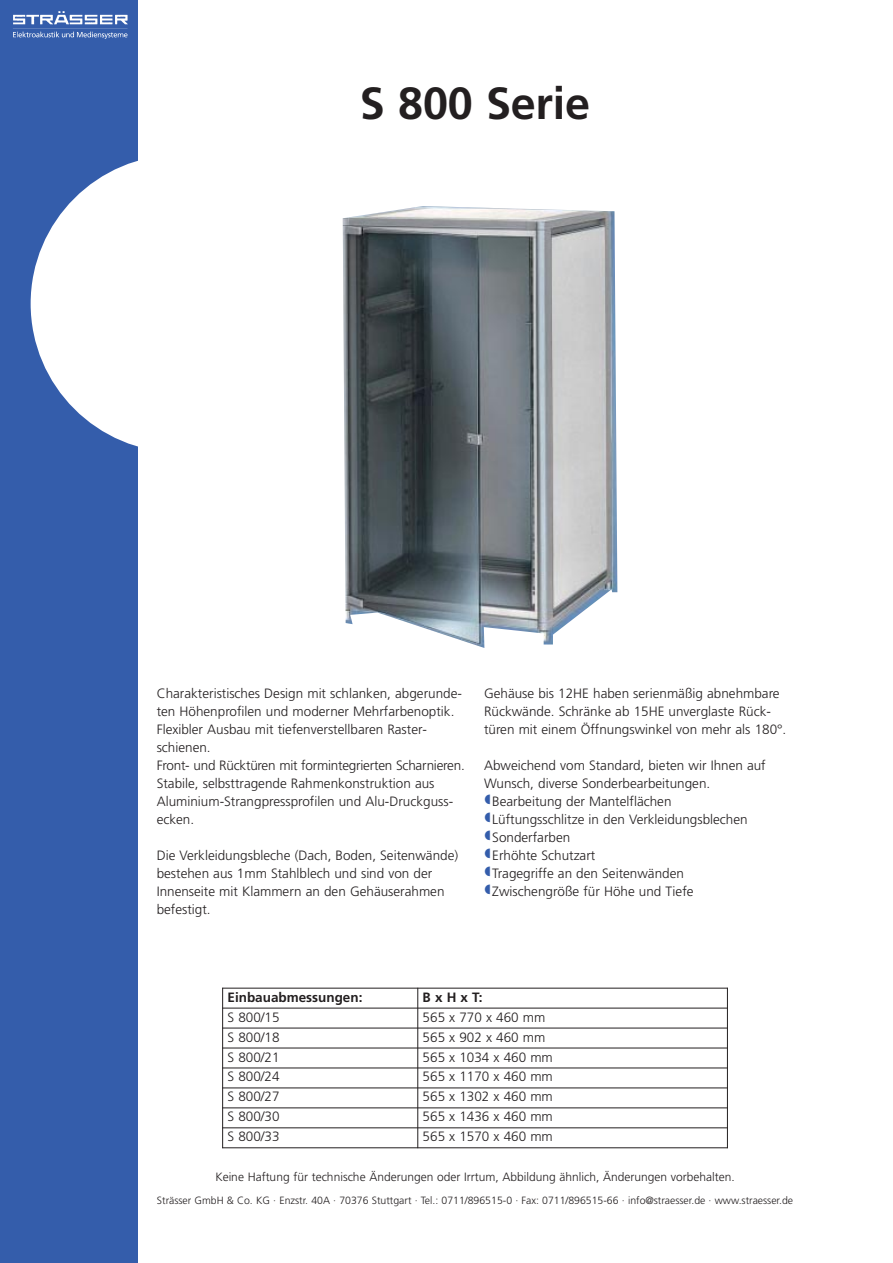
<style>
.page{position:relative;width:893px;height:1263px;background:#fff}
.page>*{position:absolute;margin:0;border:0;box-sizing:border-box;transform-origin:0 0}
.t1{font:700 45px "Frutiger";letter-spacing:-.005em;color:#231f20}
.t2{font:300 13.5px/18px "Frutiger";color:#231f20}
.t3{font:700 13.5px "Frutiger";color:#231f20}
.t4{font:300 12px "Frutiger";color:#231f20}
.t5{font:300 10.5px "Frutiger";color:#231f20}
</style>
<div class="page">
<div style="left:0;top:0;width:138px;height:1263px;background:#345dab"></div>
<div style="left:31px;top:155px;width:297px;height:297px;background:#fff;border-radius:50%"></div>
<img style="left:343px;top:206px;width:274px;height:442px">
<img style="left:13px;top:11px;width:115px;height:28px">
<hr style="left:222px;top:988px;width:1px;height:160px;background:#231f20">
<hr style="left:417px;top:988px;width:1px;height:160px;background:#231f20">
<hr style="left:727px;top:988px;width:1px;height:160px;background:#231f20">
<hr style="left:222px;top:988px;width:506px;height:1px;background:#231f20">
<hr style="left:222px;top:1008px;width:506px;height:1px;background:#231f20">
<hr style="left:222px;top:1028px;width:506px;height:1px;background:#231f20">
<hr style="left:222px;top:1048px;width:506px;height:1px;background:#231f20">
<hr style="left:222px;top:1067px;width:506px;height:1px;background:#231f20">
<hr style="left:222px;top:1087px;width:506px;height:1px;background:#231f20">
<hr style="left:222px;top:1107px;width:506px;height:1px;background:#231f20">
<hr style="left:222px;top:1127px;width:506px;height:1px;background:#231f20">
<hr style="left:222px;top:1147px;width:506px;height:1px;background:#231f20">
<h1 class="t1" style="left:360px;top:85px;width:232px">S 800 Serie</h1>
<p class="t2" style="left:157px;top:685px;width:310px">Charakteristisches Design mit schlanken, abgerunde&shy;ten Höhenprofilen und moderner Mehrfarbenoptik.<br>Flexibler Ausbau mit tiefenverstellbaren Raster - schienen.<br>Front- und Rücktüren mit formintegrierten Scharnieren.<br>Stabile, selbsttragende Rahmenkonstruktion aus Aluminium-Strangpressprofilen und Alu-Druckguss - ecken.</p>
<p class="t2" style="left:157px;top:847px;width:303px">Die Verkleidungsbleche (Dach, Boden, Seitenwände) bestehen aus 1mm Stahlblech und sind von der Innenseite mit Klammern an den Gehäuserahmen befestigt.</p>
<p class="t2" style="left:484px;top:685px;width:304px">Gehäuse bis 12HE haben serienmäßig abnehmbare<br>Rückwände. Schränke ab 15HE unverglaste Rück - türen mit einem Öffnungswinkel von mehr als 180°.</p>
<p class="t2" style="left:484px;top:757px;width:283px">Abweichend vom Standard, bieten wir Ihnen auf</p>
<p class="t2" style="left:484px;top:775px;width:228px">Wunsch, diverse Sonderbearbeitungen.</p>
<p class="t2" style="left:492px;top:793px;width:181px">Bearbeitung der Mantelflächen</p>
<p class="t2" style="left:492px;top:811px;width:257px">Lüftungsschlitze in den Verkleidungsblechen</p>
<p class="t2" style="left:492px;top:829px;width:80px">Sonderfarben</p>
<p class="t2" style="left:492px;top:847px;width:105px">Erhöhte Schutzart</p>
<p class="t2" style="left:492px;top:865px;width:193px">Tragegriffe an den Seitenwänden</p>
<p class="t2" style="left:492px;top:883px;width:203px">Zwischengröße für Höhe und Tiefe</p>
<p class="t3" style="left:227px;top:991px;width:136px">Einbauabmessungen:</p>
<p class="t3" style="left:423px;top:991px;width:61px">B x H x T:</p>
<p class="t2" style="left:227px;top:1009px;width:54px">S 800/15</p>
<p class="t2" style="left:423px;top:1009px;width:124px">565 x 770 x 460 mm</p>
<p class="t2" style="left:227px;top:1029px;width:54px">S 800/18</p>
<p class="t2" style="left:423px;top:1029px;width:124px">565 x 902 x 460 mm</p>
<p class="t2" style="left:227px;top:1049px;width:54px">S 800/21</p>
<p class="t2" style="left:423px;top:1049px;width:132px">565 x 1034 x 460 mm</p>
<p class="t2" style="left:227px;top:1069px;width:54px">S 800/24</p>
<p class="t2" style="left:423px;top:1069px;width:132px">565 x 1170 x 460 mm</p>
<p class="t2" style="left:227px;top:1089px;width:54px">S 800/27</p>
<p class="t2" style="left:423px;top:1089px;width:132px">565 x 1302 x 460 mm</p>
<p class="t2" style="left:227px;top:1109px;width:54px">S 800/30</p>
<p class="t2" style="left:423px;top:1109px;width:132px">565 x 1436 x 460 mm</p>
<p class="t2" style="left:227px;top:1129px;width:54px">S 800/33</p>
<p class="t2" style="left:423px;top:1129px;width:132px">565 x 1570 x 460 mm</p>
<p class="t4" style="left:215px;top:1172px;width:521px">Keine Haftung für technische Änderungen oder Irrtum, Abbildung ähnlich, Änderungen vorbehalten.</p>
<p class="t5" style="left:157px;top:1196px;width:638px">Strässer GmbH &amp; Co. KG · Enzstr. 40A · 70376 Stuttgart · Tel.: 0711/896515-0 · Fax: 0711/896515-66 · info@straesser.de · www.straesser.de</p>
</div>
